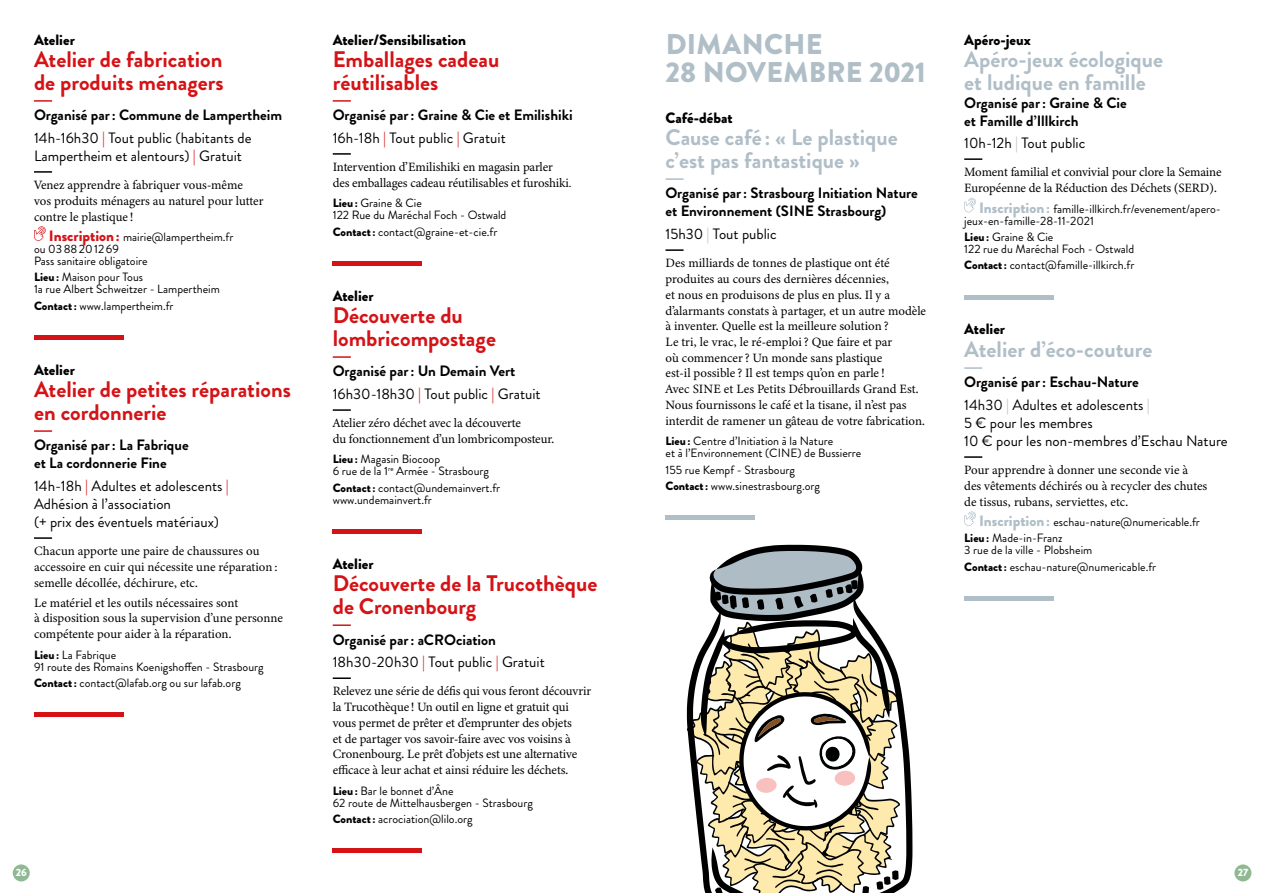
<style>
.page{position:relative;width:1263px;height:893px;background:#fff}
.page>*{position:absolute;margin:0;border:0;box-sizing:border-box;transform-origin:0 0}
.t1{font:900 28.5px/28.5px "Brandon Grotesque";letter-spacing:.01em;color:#b0bec7}
.t2{font:700 22.5px/22.5px "Brandon Grotesque";color:#d51317}
.t3{font:700 22.5px/22.5px "Brandon Grotesque";color:#b0bec7}
.t4{font:700 15px/18px "Brandon Grotesque";color:#000}
.t5{font:15px/18px "Brandon Grotesque";color:#000}
.t6{font:900 15px "Brandon Grotesque";color:#000}
.t7{font:12.75px/15.8px "Minion Variable Concept";letter-spacing:-.005em;color:#000}
.t8{font:12px/12px "Brandon Grotesque";color:#000}
.t9{font:900 10.5px "Brandon Grotesque";color:#fff}
.s1{font-weight:400}
.s2{font-weight:400;color:#d51317}
.s3{color:#d51317}
.s4{font-weight:900;font-size:15px;color:#d51317}
.s5{font-weight:900}
.s6{font-family:"Brandon Grotesque";font-size:12px}
.s7{font-weight:700}
.s8{color:#b0bec7}
.s9{font-weight:900;font-size:15px;color:#b0bec7}
.s10{font-weight:400;color:#b0bec7}
</style>
<div class="page">
<svg style="left:665px;top:178px;width:19px;height:2px"></svg>
<svg style="left:665px;top:249px;width:19px;height:2px"></svg>
<hr style="left:665px;top:516px;width:90px;height:4px;background:#b0bec7">
<svg style="left:964px;top:158px;width:18px;height:2px"></svg>
<svg style="left:964px;top:367px;width:18px;height:2px"></svg>
<svg style="left:964px;top:456px;width:18px;height:2px"></svg>
<svg style="left:964px;top:198px;width:12px;height:15px"></svg>
<hr style="left:964px;top:295px;width:89px;height:4px;background:#b0bec7">
<svg style="left:964px;top:511px;width:12px;height:16px"></svg>
<hr style="left:964px;top:597px;width:89px;height:4px;background:#b0bec7">
<svg style="left:34px;top:100px;width:18px;height:2px"></svg>
<svg style="left:34px;top:171px;width:18px;height:2px"></svg>
<svg style="left:34px;top:430px;width:18px;height:2px"></svg>
<svg style="left:34px;top:537px;width:18px;height:2px"></svg>
<svg style="left:34px;top:226px;width:12px;height:15px"></svg>
<div style="left:34px;top:335px;width:89px;height:5px;background:#d51317"></div>
<hr style="left:34px;top:713px;width:89px;height:4px;background:#d51317">
<svg style="left:333px;top:100px;width:18px;height:2px"></svg>
<svg style="left:333px;top:153px;width:18px;height:2px"></svg>
<svg style="left:333px;top:356px;width:18px;height:2px"></svg>
<svg style="left:333px;top:409px;width:18px;height:2px"></svg>
<svg style="left:333px;top:624px;width:18px;height:2px"></svg>
<svg style="left:333px;top:677px;width:18px;height:2px"></svg>
<div style="left:333px;top:261px;width:89px;height:5px;background:#d51317"></div>
<hr style="left:333px;top:530px;width:89px;height:4px;background:#d51317">
<hr style="left:333px;top:849px;width:89px;height:4px;background:#d51317">
<svg style="left:900px;top:685px;width:12px;height:205px"></svg>
<svg style="left:687px;top:545px;width:213px;height:348px"></svg>
<div style="left:1234px;top:864px;width:17px;height:17px;background:#90b993;border-radius:50%"></div>
<div style="left:13px;top:864px;width:17px;height:17px;background:#90b993;border-radius:50%"></div>
<p class="t6" style="left:34px;top:29px;width:42px">Atelier</p>
<h2 class="t2" style="left:34px;top:48px;width:191px">Atelier de fabrication de produits ménagers</h2>
<p class="t4" style="left:34px;top:104px;width:250px;line-height:22.2px">Organisé par: Commune de Lampertheim<br><span class="s1">14h-16h30</span> <span class="s2">|</span> <span class="s1">Tout public (habitants de</span></p>
<p class="t5" style="left:34px;top:147px;width:210px">Lampertheim et alentours) <span class="s3">|</span> Gratuit</p>
<p class="t7" style="left:34px;top:177px;width:231px">Venez apprendre à fabriquer vous-même<br>vos produits ménagers au naturel pour lutter contre le plastique !</p>
<p class="t8" style="left:34px;top:231px;width:201px;text-indent:15px"><span class="s4">Inscription:</span> mairie@lampertheim.fr ou 0388201269<br>Pass sanitaire obligatoire</p>
<p class="t8" style="left:34px;top:271px;width:187px"><span class="s5">Lieu:</span> Maison pour Tous<br>1a rue Albert Schweitzer - Lampertheim</p>
<p class="t8" style="left:34px;top:300px;width:141px"><span class="s5">Contact:</span> www.lampertheim.fr</p>
<p class="t6" style="left:34px;top:359px;width:42px">Atelier</p>
<h2 class="t2" style="left:34px;top:378px;width:258px">Atelier de petites réparations en cordonnerie</h2>
<p class="t4" style="left:34px;top:436px;width:156px">Organisé par: La Fabrique et La cordonnerie Fine</p>
<p class="t5" style="left:34px;top:477px;width:196px">14h-18h <span class="s3">|</span> Adultes et adolescents <span class="s3">|<br></span>Adhésion à l’association<br>(+ prix des éventuels matériaux)</p>
<p class="t7" style="left:34px;top:543px;width:245px">Chacun apporte une paire de chaussures ou accessoire en cuir qui nécessite une réparation: semelle décollée, déchirure, etc.</p>
<p class="t7" style="left:34px;top:595px;width:250px">Le matériel et les outils nécessaires sont<br>à disposition sous la supervision d’une personne compétente pour aider à la réparation.</p>
<p class="t8" style="left:34px;top:649px;width:231px"><span class="s5">Lieu:</span> La Fabrique<br>91 route des Romains Koenigshoffen - Strasbourg</p>
<p class="t8" style="left:34px;top:677px;width:208px"><span class="s5">Contact:</span> contact@lafab.org ou sur lafab.org</p>
<p class="t6" style="left:333px;top:29px;width:135px">Atelier/Sensibilisation</p>
<h2 class="t2" style="left:333px;top:48px;width:168px">Emballages cadeau réutilisables</h2>
<p class="t4" style="left:333px;top:104px;width:241px;line-height:22.2px">Organisé par: Graine &amp; Cie et Emilishiki<br><span class="s1">16h-18h</span> <span class="s2">|</span> <span class="s1">Tout public</span> <span class="s2">|</span> <span class="s1">Gratuit</span></p>
<p class="t7" style="left:333px;top:159px;width:240px">Intervention d’Emilishiki en magasin parler des emballages cadeau réutilisables et furoshiki<span class="s6">.</span></p>
<p class="t8" style="left:333px;top:197px;width:175px"><span class="s5">Lieu:</span> Graine &amp; Cie<br>122 Rue du Maréchal Foch - Ostwald</p>
<p class="t8" style="left:333px;top:226px;width:166px"><span class="s5">Contact:</span> contact@graine-et-cie.fr</p>
<p class="t6" style="left:333px;top:285px;width:42px">Atelier</p>
<h2 class="t2" style="left:333px;top:304px;width:165px">Découverte du lombricompostage</h2>
<p class="t5" style="left:333px;top:360px;width:209px;line-height:22.2px"><span class="s7">Organisé par: Un Demain Vert<br></span>16h30-18h30 <span class="s3">|</span> Tout public <span class="s3">|</span> Gratuit</p>
<p class="t7" style="left:333px;top:415px;width:223px">Atelier zéro déchet avec la découverte<br>du fonctionnement d’un lombricomposteur.</p>
<p class="t8" style="left:333px;top:453px;width:158px"><span class="s5">Lieu:</span> Magasin Biocoop<br>6 rue de la 1<sup>re</sup> Armée - Strasbourg</p>
<p class="t8" style="left:333px;top:482px;width:169px"><span class="s5">Contact:</span> contact@undemainvert.fr www.undemainvert.fr</p>
<p class="t6" style="left:333px;top:553px;width:42px">Atelier</p>
<h2 class="t2" style="left:333px;top:573px;width:266px">Découverte de la Trucothèque de Cronenbourg</h2>
<p class="t5" style="left:333px;top:629px;width:214px;line-height:22.2px"><span class="s7">Organisé par: aCROciation<br></span>18h30-20h30 <span class="s3">|</span> Tout public <span class="s3">|</span> Gratuit</p>
<p class="t7" style="left:333px;top:683px;width:260px">Relevez une série de défis qui vous feront découvrir la Trucothèque! Un outil en ligne et gratuit qui vous permet de prêter et d’emprunter des objets<br>et de partager vos savoir-faire avec vos voisins à Cronenbourg. Le prêt d’objets est une alternative efficace à leur achat et ainsi réduire les déchets.</p>
<p class="t8" style="left:333px;top:785px;width:202px"><span class="s5">Lieu:</span> Bar le bonnet d’Âne<br>62 route de Mittelhausbergen - Strasbourg</p>
<p class="t8" style="left:333px;top:813px;width:141px"><span class="s5">Contact:</span> acrociation@lilo.org</p>
<h1 class="t1" style="left:665px;top:30px;width:262px">DIMANCHE<br>28 NOVEMBRE 2021</h1>
<p class="t6" style="left:665px;top:107px;width:69px">Café-débat</p>
<h2 class="t3" style="left:665px;top:127px;width:234px">Cause café : « Le plastique c’est pas fantastique »</h2>
<p class="t4" style="left:665px;top:185px;width:254px">Organisé par: Strasbourg Initiation Nature et Environnement (SINE Strasbourg)</p>
<p class="t5" style="left:665px;top:225px;width:113px">15h30 <span class="s8">|</span> Tout public</p>
<p class="t7" style="left:665px;top:255px;width:262px">Des milliards de tonnes de plastique ont été produites au cours des dernières décennies,<br>et nous en produisons de plus en plus. Il y a d’alarmants constats à partager, et un autre modèle à inventer. Quelle est la meilleure solution?<br>Le tri, le vrac, le ré-emploi ? Que faire et par<br>où commencer ? Un monde sans plastique<br>est-il possible ? Il est temps qu’on en parle !<br>Avec SINE et Les Petits Débrouillards Grand Est.<br>Nous fournissons le café et la tisane, il n’est pas interdit de ramener un gâteau de votre fabrication.</p>
<p class="t8" style="left:665px;top:435px;width:197px"><span class="s5">Lieu:</span> Centre d’Initiation à la Nature<br>et à l’Environnement (CINE) de Bussierre</p>
<p class="t8" style="left:665px;top:461px;width:156px;line-height:16.2px">155 rue Kempf - Strasbourg<br><span class="s5">Contact:</span> www.sinestrasbourg.org</p>
<p class="t6" style="left:964px;top:29px;width:68px">Apéro-jeux</p>
<h2 class="t3" style="left:964px;top:48px;width:200px">Apéro-jeux écologique et ludique en famille</h2>
<p class="t4" style="left:964px;top:94px;width:164px">Organisé par: Graine &amp; Cie et Famille d’Illkirch</p>
<p class="t5" style="left:964px;top:134px;width:123px">10h-12h <span class="s8">|</span> Tout public</p>
<p class="t7" style="left:964px;top:164px;width:259px">Moment familial et convivial pour clore la Semaine<br>Européenne de la Réduction des Déchets (SERD).</p>
<p class="t8" style="left:964px;top:203px;width:258px;text-indent:15px"><span class="s9">Inscription:</span> famille-illkirch.fr/evenement/apero&shy;jeux-en-famille-28-11-2021</p>
<p class="t8" style="left:964px;top:231px;width:172px"><span class="s5">Lieu:</span> Graine &amp; Cie<br>122 rue du Maréchal Foch - Ostwald</p>
<p class="t8" style="left:964px;top:259px;width:172px"><span class="s5">Contact:</span> contact@famille-illkirch.fr</p>
<p class="t6" style="left:964px;top:318px;width:42px">Atelier</p>
<h2 class="t3" style="left:964px;top:338px;width:190px">Atelier d’éco-couture</h2>
<p class="t4" style="left:964px;top:371px;width:187px;line-height:22.2px">Organisé par: Eschau-Nature<br><span class="s1">14h30</span> <span class="s10">|</span> <span class="s1">Adultes et adolescents</span> <span class="s10">|</span></p>
<p class="t5" style="left:964px;top:414px;width:265px">5 € pour les membres<br>10 € pour les non-membres d’Eschau Nature</p>
<p class="t7" style="left:964px;top:462px;width:245px">Pour apprendre à donner une seconde vie à des vêtements déchirés ou à recycler des chutes de tissus, rubans, serviettes, etc.</p>
<p class="t8" style="left:964px;top:514px;width:237px;line-height:16.2px;text-indent:15px"><span class="s9">Inscription:</span> eschau-nature@numericable.fr<br><span class="s5">Lieu:</span> Made-in-Franz</p>
<p class="t8" style="left:964px;top:542px;width:194px;line-height:16.2px">3 rue de la ville - Plobsheim<br><span class="s5">Contact:</span> eschau-nature@numericable.fr</p>
<p class="t9" style="left:16px;top:865px;width:13px">26</p>
<p class="t9" style="left:1238px;top:865px;width:12px">27</p>
</div>
